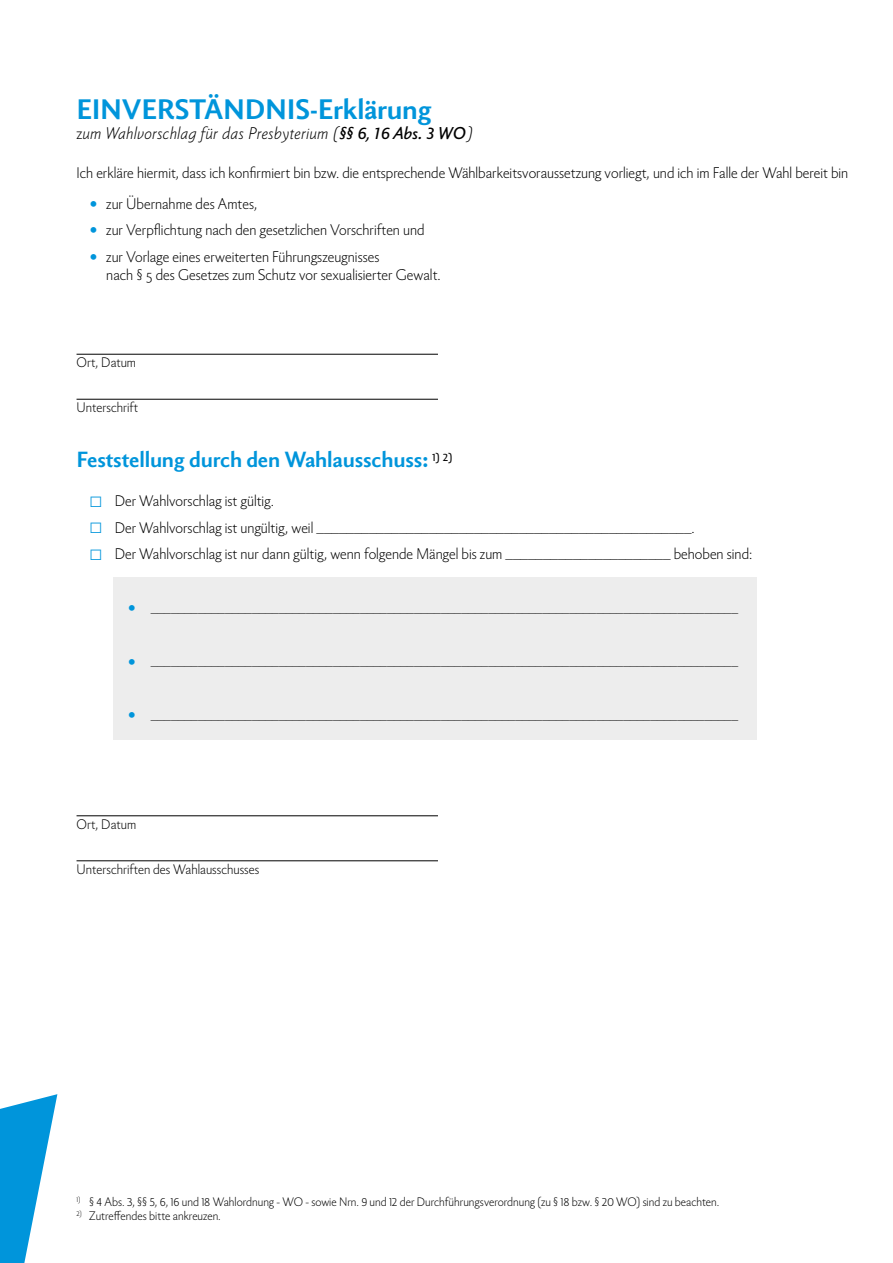
<style>
.page{position:relative;width:893px;height:1263px;background:#fff}
.page>*{position:absolute;margin:0;border:0;box-sizing:border-box;transform-origin:0 0}
.t1{font:700 27px "Berling Nova Sans Pro";letter-spacing:-.01em;color:#0095db}
.t2{font:700 21px "Berling Nova Sans Pro";letter-spacing:-.01em;color:#0095db}
.t3{font:italic 300 16.5px "Berling Nova Sans Pro";letter-spacing:.02em;color:#000}
.t4{font:300 15px/18px "Berling Nova Sans Pro";color:#000}
.t5{font:300 13.5px "Berling Nova Sans Pro";color:#000}
.t6{font:300 12px "Berling Nova Sans Pro";color:#000}
.s1{font-style:normal}
.s2{font-weight:400}
.s3{font-size:22.5px;color:#0095db}
.s4{font-family:"Arial";font-weight:400;font-size:22.5px;color:#0095db}
</style>
<div class="page">
<div style="left:113px;top:577px;width:643px;height:163px;background:#ededed"></div>
<hr style="left:77px;top:354px;width:361px;height:1px;background:#000">
<hr style="left:77px;top:399px;width:361px;height:1px;background:#000">
<hr style="left:77px;top:815px;width:361px;height:1px;background:#000">
<hr style="left:77px;top:860px;width:361px;height:1px;background:#000">
<svg style="left:0;top:1094px;width:57px;height:169px"></svg>
<h1 class="t1" style="left:77px;top:89px;width:357px">EINVERSTÄNDNIS-Erklärung</h1>
<p class="t3" style="left:77px;top:121px;width:397px"><span class="s1">z</span>um Wahlvorschlag für das Presbyterium (<span class="s2">§§ 6, 16 Abs. 3 WO</span>)</p>
<p class="t4" style="left:77px;top:162px;width:773px">Ich erkläre hiermit, dass ich konfirmiert bin bzw. die entsprechende Wählbarkeitsvoraussetzung vorliegt, und ich im Falle der Wahl bereit bin</p>
<p class="t4" style="left:89px;top:193px;width:169px"><span class="s3">•</span> zur Übernahme des Amtes,</p>
<p class="t4" style="left:89px;top:220px;width:337px"><span class="s3">•</span> zur Verpflichtung nach den gesetzlichen Vorschriften und</p>
<p class="t4" style="left:106px;top:246px;width:336px;text-indent:-17px"><span class="s3">•</span> zur Vorlage eines erweiterten Führungszeugnisses<br>nach § 5 des Gesetzes zum Schutz vor sexualisierter Gewalt.</p>
<p class="t5" style="left:77px;top:353px;width:61px">Ort, Datum</p>
<p class="t5" style="left:77px;top:398px;width:63px">Unterschrift</p>
<h2 class="t2" style="left:77px;top:444px;width:378px">Feststellung durch den Wahlausschuss: <sup>1)</sup> <sup>2)</sup></h2>
<p class="t4" style="left:89px;top:491px;width:186px"><span class="s4">□</span> Der Wahlvorschlag ist gültig.</p>
<p class="t4" style="left:89px;top:517px;width:607px"><span class="s4">□</span> Der Wahlvorschlag ist ungültig, weil __________________________________________________.</p>
<p class="t4" style="left:89px;top:544px;width:664px"><span class="s4">□</span> Der Wahlvorschlag ist nur dann gültig, wenn folgende Mängel bis zum ______________________ behoben sind:</p>
<p class="t5" style="left:128px;top:598px;width:612px"><span class="s3">•</span> _______________________________________________________________________________________</p>
<p class="t5" style="left:128px;top:652px;width:612px"><span class="s3">•</span> _______________________________________________________________________________________</p>
<p class="t5" style="left:128px;top:705px;width:612px"><span class="s3">•</span> _______________________________________________________________________________________</p>
<p class="t5" style="left:77px;top:814px;width:61px">Ort, Datum</p>
<p class="t5" style="left:77px;top:859px;width:184px">Unterschriften des Wahlausschusses</p>
<p class="t6" style="left:77px;top:1193px;width:644px"><sup>1)</sup> § 4 Abs. 3, §§ 5, 6, 16 und 18 Wahlordnung - WO - sowie Nrn. 9 und 12 der Durchführungsverordnung (zu § 18 bzw. § 20 WO) sind zu beachten.</p>
<p class="t6" style="left:77px;top:1207px;width:146px"><sup>2)</sup> Zutreffendes bitte ankreuzen.</p>
</div>
